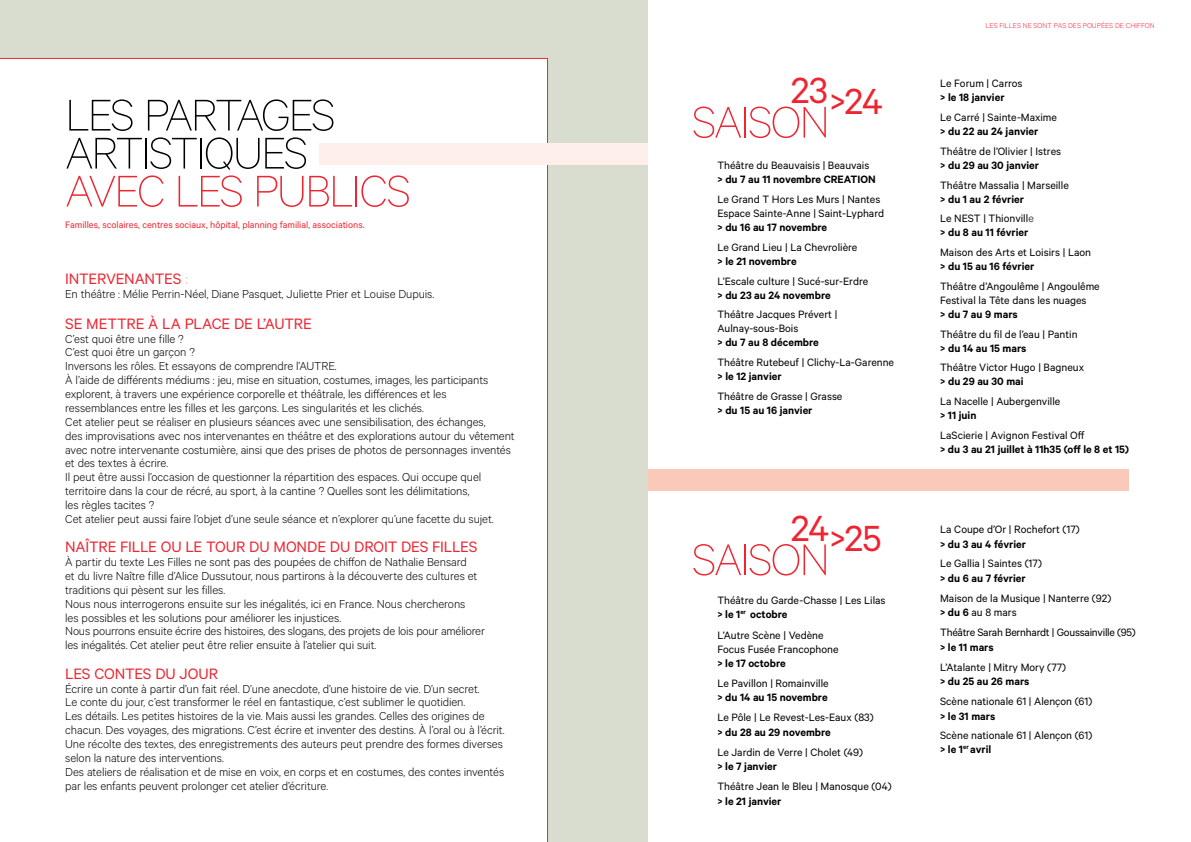
<style>
.page{position:relative;width:1191px;height:842px;background:#fff}
.page>*{position:absolute;margin:0;border:0;box-sizing:border-box;transform-origin:0 0}
.t1{font:100 50px/38px "Calibre";letter-spacing:-.055em;color:#000}
.t2{font:100 50px "Calibre";letter-spacing:-.045em;color:#ee2431}
.t3{font:100 50px "Calibre";letter-spacing:-.04em;color:#ed2632}
.t4{font:40.9px "Calibre";letter-spacing:-.015em;color:#ee2431}
.t5{font:17px "Calibre";letter-spacing:-.01em;color:#ed2632}
.t6{font:300 13px/13.9px "Calibre";letter-spacing:-.005em;color:#000}
.t7{font:12px/14px "Calibre";color:#000}
.t8{font:600 12px "Calibre";color:#000}
.t9{font:12px "Calibre";letter-spacing:-.02em;color:#000}
.t10{font:10.5px "Calibre";color:#ed2632}
.t11{font:300 8px "Calibre";color:#ed2632}
.s1{color:#fbc9ba}
.s2{font-weight:600}
.s3{font-weight:300}
</style>
<div class="page">
<div style="left:581px;top:469px;width:547px;height:21px;background:#fbc9ba"></div>
<div style="left:0;top:0;width:648px;height:842px;background:#d8ddd0"></div>
<div style="left:0;top:58px;width:548px;height:784px;background:#fff"></div>
<div style="left:320px;top:143px;width:328px;height:21px;background:#feefeb"></div>
<h1 class="t1" style="left:65px;top:94px;width:272px">LES PARTAGES<br>ARTISTIQUES</h1>
<h1 class="t2" style="left:65px;top:162px;width:347px">AVEC LES PUBLICS</h1>
<p class="t10" style="left:65px;top:219px;width:301px">Familles, scolaires, centres sociaux, hôpital, planning familial, associations.</p>
<h3 class="t5" style="left:65px;top:269px;width:124px">INTERVENANTES <span class="s1">:</span></h3>
<p class="t6" style="left:65px;top:286px;width:371px">En théâtre : Mélie Perrin-Néel, Diane Pasquet, Juliette Prier et Louise Dupuis.</p>
<h3 class="t5" style="left:65px;top:313px;width:248px">SE METTRE À LA PLACE DE L’AUTRE</h3>
<p class="t6" style="left:65px;top:331px;width:451px">C’est quoi être une fille ?<br>C’est quoi être un garçon ?<br>Inversons les rôles. Et essayons de comprendre l’AUTRE.<br>À l’aide de différents médiums : jeu, mise en situation, costumes, images, les participants explorent, à travers une expérience corporelle et théâtrale, les différences et les ressemblances entre les filles et les garçons. Les singularités et les clichés.<br>Cet atelier peut se réaliser en plusieurs séances avec une sensibilisation, des échanges,<br>des improvisations avec nos intervenantes en théâtre et des explorations autour du vêtement avec notre intervenante costumière, ainsi que des prises de photos de personnages inventés et des textes à écrire.<br>Il peut être aussi l’occasion de questionner la répartition des espaces. Qui occupe quel territoire dans la cour de récré, au sport, à la cantine ? Quelles sont les délimitations,<br>les règles tacites ?<br>Cet atelier peut aussi faire l’objet d’une seule séance et n’explorer qu’une facette du sujet.</p>
<h3 class="t5" style="left:65px;top:537px;width:413px">NAÎTRE FILLE OU LE TOUR DU MONDE DU DROIT DES FILLES</h3>
<p class="t6" style="left:65px;top:554px;width:421px">À partir du texte Les Filles ne sont pas des poupées de chiffon de Nathalie Bensard<br>et du livre Naître fille d’Alice Dussutour, nous partirons à la découverte des cultures et traditions qui pèsent sur les filles.<br>Nous nous interrogerons ensuite sur les inégalités, ici en France. Nous chercherons<br>les possibles et les solutions pour améliorer les injustices.<br>Nous pourrons ensuite écrire des histoires, des slogans, des projets de lois pour améliorer les inégalités. Cet atelier peut être relier ensuite à l’atelier qui suit.</p>
<h3 class="t5" style="left:65px;top:663px;width:154px">LES CONTES DU JOUR</h3>
<p class="t6" style="left:65px;top:681px;width:441px">Écrire un conte à partir d’un fait réel. D’une anecdote, d’une histoire de vie. D’un secret.<br>Le conte du jour, c’est transformer le réel en fantastique, c’est sublimer le quotidien.<br>Les détails. Les petites histoires de la vie. Mais aussi les grandes. Celles des origines de chacun. Des voyages, des migrations. C’est écrire et inventer des destins. À l’oral ou à l’écrit.<br>Une récolte des textes, des enregistrements des auteurs peut prendre des formes diverses selon la nature des interventions.<br>Des ateliers de réalisation et de mise en voix, en corps et en costumes, des contes inventés par les enfants peuvent prolonger cet atelier d’écriture.</p>
<h2 class="t4" style="left:790px;top:67px;width:39px">23</h2>
<h2 class="t4" style="left:829px;top:77px;width:55px">&gt;24</h2>
<h1 class="t3" style="left:692px;top:93px;width:140px">SAISON</h1>
<p class="t7" style="left:717px;top:158px;width:153px">Théâtre du Beauvaisis | Beauvais</p>
<p class="t8" style="left:717px;top:172px;width:160px">&gt; du 7 au 11 novembre CREATION</p>
<p class="t7" style="left:717px;top:192px;width:168px">Le Grand T Hors Les Murs | Nantes<br>Espace Sainte-Anne | Saint-Lyphard</p>
<p class="t8" style="left:717px;top:220px;width:111px">&gt; du 16 au 17 novembre</p>
<p class="t7" style="left:717px;top:240px;width:141px">Le Grand Lieu | La Chevrolière</p>
<p class="t8" style="left:717px;top:254px;width:81px">&gt; le 21 novembre</p>
<p class="t7" style="left:717px;top:274px;width:152px">L’Escale culture | Sucé-sur-Erdre</p>
<p class="t8" style="left:717px;top:288px;width:115px">&gt; du 23 au 24 novembre</p>
<p class="t7" style="left:717px;top:307px;width:121px">Théâtre Jacques Prévert |<br>Aulnay-sous-Bois</p>
<p class="t8" style="left:717px;top:336px;width:103px">&gt; du 7 au 8 décembre</p>
<p class="t7" style="left:717px;top:355px;width:178px">Théâtre Rutebeuf | Clichy-La-Garenne</p>
<p class="t8" style="left:717px;top:369px;width:66px">&gt; le 12 janvier</p>
<p class="t7" style="left:717px;top:389px;width:126px">Théâtre de Grasse | Grasse</p>
<p class="t8" style="left:717px;top:403px;width:97px">&gt; du 15 au 16 janvier</p>
<h2 class="t4" style="left:790px;top:504px;width:40px">24</h2>
<h2 class="t4" style="left:829px;top:515px;width:54px">&gt;25</h2>
<h1 class="t3" style="left:692px;top:530px;width:140px">SAISON</h1>
<p class="t7" style="left:717px;top:593px;width:170px">Théâtre du Garde-Chasse | Les Lilas <span class="s2">&gt; le 1</span><sup>er</sup> <span class="s2">octobre</span></p>
<p class="t7" style="left:717px;top:627px;width:123px">L’Autre Scène | Vedène<br>Focus Fusée Francophone</p>
<p class="t8" style="left:717px;top:656px;width:70px">&gt; le 17 octobre</p>
<p class="t7" style="left:717px;top:676px;width:113px">Le Pavillon | Romainville</p>
<p class="t8" style="left:717px;top:690px;width:112px">&gt; du 14 au 15 novembre</p>
<p class="t7" style="left:717px;top:710px;width:158px">Le Pôle | Le Revest-Les-Eaux (83)</p>
<p class="t8" style="left:717px;top:725px;width:115px">&gt; du 28 au 29 novembre</p>
<p class="t7" style="left:717px;top:745px;width:147px">Le Jardin de Verre | Cholet (49)</p>
<p class="t8" style="left:717px;top:759px;width:61px">&gt; le 7 janvier</p>
<p class="t7" style="left:717px;top:779px;width:176px">Théâtre Jean le Bleu | Manosque (04)</p>
<p class="t8" style="left:717px;top:794px;width:66px">&gt; le 21 janvier</p>
<p class="t11" style="left:985px;top:21px;width:171px">LES FILLES NE SONT PAS DES POUPÉES DE CHIFFON</p>
<p class="t7" style="left:940px;top:76px;width:84px">Le Forum | Carros</p>
<p class="t8" style="left:940px;top:90px;width:66px">&gt; le 18 janvier</p>
<p class="t7" style="left:940px;top:110px;width:118px">Le Carré | Sainte-Maxime</p>
<p class="t8" style="left:940px;top:124px;width:100px">&gt; du 22 au 24 janvier</p>
<p class="t7" style="left:940px;top:144px;width:122px">Théâtre de l’Olivier | Istres</p>
<p class="t8" style="left:940px;top:158px;width:100px">&gt; du 29 au 30 janvier</p>
<p class="t7" style="left:940px;top:177px;width:130px">Théâtre Massalia | Marseille</p>
<p class="t7" style="left:940px;top:188px;width:95px;line-height:19.8px"><span class="s2">&gt; du 1 au 2 février<br></span>Le NEST | Thionvill<span class="s3">e</span></p>
<p class="t8" style="left:940px;top:225px;width:90px">&gt; du 8 au 11 février</p>
<p class="t7" style="left:940px;top:245px;width:152px">Maison des Arts et Loisirs | Laon</p>
<p class="t8" style="left:940px;top:259px;width:96px">&gt; du 15 au 16 février</p>
<p class="t7" style="left:940px;top:279px;width:161px">Théâtre d’Angoulême | Angoulême<br>Festival la Tête dans les nuages</p>
<p class="t8" style="left:940px;top:307px;width:79px">&gt; du 7 au 9 mars</p>
<p class="t7" style="left:940px;top:326px;width:139px">Théâtre du fil de l’eau | Pantin</p>
<p class="t8" style="left:940px;top:341px;width:88px">&gt; du 14 au 15 mars</p>
<p class="t7" style="left:940px;top:360px;width:145px">Théâtre Victor Hugo | Bagneux</p>
<p class="t8" style="left:940px;top:375px;width:85px">&gt; du 29 au 30 mai</p>
<p class="t7" style="left:940px;top:394px;width:122px">La Nacelle | Aubergenville</p>
<p class="t8" style="left:940px;top:408px;width:38px">&gt; 11 juin</p>
<p class="t7" style="left:940px;top:428px;width:146px">LaScierie | Avignon Festival Off</p>
<p class="t8" style="left:940px;top:442px;width:190px">&gt; du 3 au 21 juillet à 11h35 (off le 8 et 15)</p>
<p class="t7" style="left:940px;top:522px;width:141px">La Coupe d’Or | Rochefort (17)</p>
<p class="t8" style="left:940px;top:537px;width:87px">&gt; du 3 au 4 février</p>
<p class="t7" style="left:940px;top:556px;width:103px">Le Gallia | Saintes (17)</p>
<p class="t8" style="left:940px;top:571px;width:87px">&gt; du 6 au 7 février</p>
<p class="t7" style="left:940px;top:591px;width:173px">Maison de la Musique | Nanterre (92) <span class="s2">&gt; du 6</span> au 8 mars</p>
<p class="t9" style="left:940px;top:625px;width:197px">Théâtre Sarah Bernhardt | Goussainville (95)</p>
<p class="t8" style="left:940px;top:640px;width:55px">&gt; le 11 mars</p>
<p class="t7" style="left:940px;top:659px;width:127px">L’Atalante | Mitry Mory (77)</p>
<p class="t8" style="left:940px;top:674px;width:91px">&gt; du 25 au 26 mars</p>
<p class="t7" style="left:940px;top:694px;width:154px">Scène nationale 61 | Alençon (61)</p>
<p class="t8" style="left:940px;top:709px;width:57px">&gt; le 31 mars</p>
<p class="t7" style="left:940px;top:728px;width:154px">Scène nationale 61 | Alençon (61) <span class="s2">&gt; le 1</span><sup>er</sup> <span class="s2">avril</span></p>
</div>
